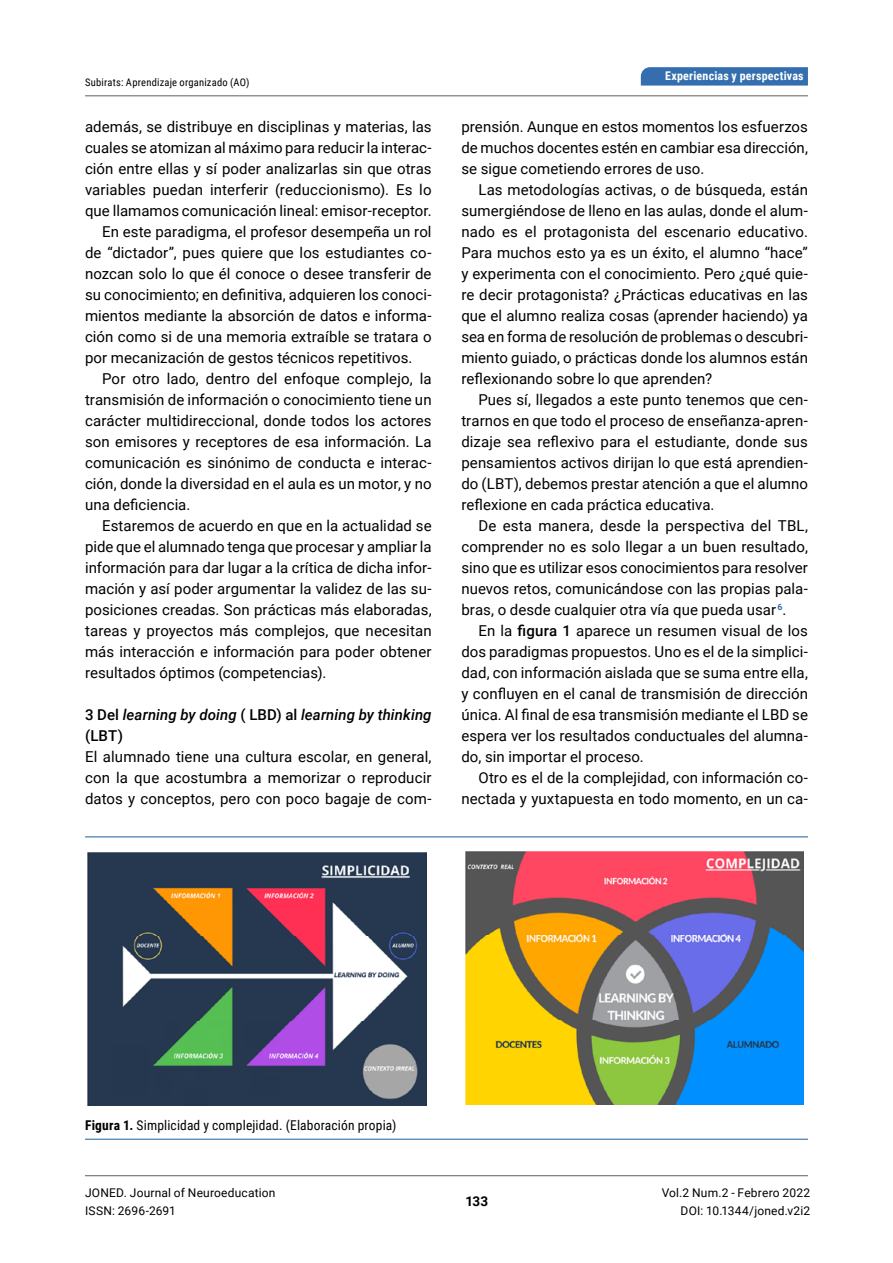
<style>
.page{position:relative;width:893px;height:1263px;background:#fff}
.page>*{position:absolute;margin:0;border:0;box-sizing:border-box;transform-origin:0 0}
.T2C{font:15px/21px "Roboto";letter-spacing:.005em;color:#000;text-align:justify}
.T2c-NO_INDENT{font:15px/21px "Roboto";letter-spacing:.005em;color:#000;text-align:justify}
.T2c-NO_INDENT-2{font:italic 500 15px/21px "Roboto";letter-spacing:.005em;color:#000}
.Figura-peu{font:13.5px "Roboto Condensed";letter-spacing:.01em;color:#000}
.t1{font:700 13.5px "Roboto";color:#000}
.t2{font:12px/18px "Roboto";letter-spacing:.015em;color:#000}
.t3{font:700 12px "Roboto Condensed";letter-spacing:.02em;color:#fff}
.t4{font:10.5px "Roboto Condensed";letter-spacing:.02em;color:#000}
.s1{font-style:normal}
.s2{font-weight:500}
.s3{font-weight:700}
</style>
<div class="page">
<hr style="left:85px;top:1175px;width:723px;height:1px;background:#707172">
<hr style="left:85px;top:95px;width:723px;height:1px;background:#707172">
<svg style="left:641px;top:67px;width:167px;height:19px;background:#3b73b1"></svg>
<hr style="left:85px;top:836px;width:723px;height:1px;background:#346eaf">
<hr style="left:85px;top:1139px;width:723px;height:1px;background:#346eaf">
<img style="left:88px;top:852px;width:338px;height:254px">
<img style="left:465px;top:851px;width:338px;height:254px">
<p class="t4" style="left:85px;top:75px;width:166px">Subirats: Aprendizaje organizado (AO)</p>
<p class="T2C" style="left:85px;top:115px;width:348px">además, se distribuye en disciplinas y materias, las cuales se atomizan al máximo para reducir la interac&shy;ción entre ellas y sí poder analizarlas sin que otras variables puedan interferir (reduccionismo). Es lo que llamamos comunicación lineal: emisor-receptor.</p>
<p class="T2C" style="left:85px;top:220px;width:348px;text-indent:17px">En este paradigma, el profesor desempeña un rol de “dictador”, pues quiere que los estudiantes co&shy;nozcan solo lo que él conoce o desee transferir de su conocimiento; en definitiva, adquieren los conoci&shy;mientos mediante la absorción de datos e informa&shy;ción como si de una memoria extraíble se tratara o por mecanización de gestos técnicos repetitivos.</p>
<p class="T2C" style="left:85px;top:367px;width:348px;text-indent:17px">Por otro lado, dentro del enfoque complejo, la transmisión de información o conocimiento tiene un carácter multidireccional, donde todos los actores son emisores y receptores de esa información. La comunicación es sinónimo de conducta e interac&shy;ción, donde la diversidad en el aula es un motor, y no una deficiencia.</p>
<p class="T2C" style="left:85px;top:514px;width:348px;text-indent:17px">Estaremos de acuerdo en que en la actualidad se pide que el alumnado tenga que procesar y ampliar la información para dar lugar a la crítica de dicha infor&shy;mación y así poder argumentar la validez de las su&shy;posiciones creadas. Son prácticas más elaboradas, tareas y proyectos más complejos, que necesitan más interacción e información para poder obtener resultados óptimos (competencias).</p>
<p class="T2c-NO_INDENT-2" style="left:85px;top:703px;width:348px"><span class="s1">3 Del</span> learning by doing <span class="s1">( LBD) al</span> learning by thinking <span class="s1">(LBT)</span></p>
<p class="T2c-NO_INDENT" style="left:85px;top:745px;width:348px">El alumnado tiene una cultura escolar, en general, con la que acostumbra a memorizar o reproducir datos y conceptos, pero con poco bagaje de com-</p>
<p class="t3" style="left:665px;top:68px;width:140px">Experiencias y perspectivas</p>
<p class="T2c-NO_INDENT" style="left:461px;top:115px;width:348px">prensión. Aunque en estos momentos los esfuerzos de muchos docentes estén en cambiar esa dirección, se sigue cometiendo errores de uso.</p>
<p class="T2C" style="left:461px;top:178px;width:348px;text-indent:17px">Las metodologías activas, o de búsqueda, están sumergiéndose de lleno en las aulas, donde el alum&shy;nado es el protagonista del escenario educativo.<br>Para muchos esto ya es un éxito, el alumno “hace” y experimenta con el conocimiento. Pero ¿qué quie&shy;re decir protagonista? ¿Prácticas educativas en las que el alumno realiza cosas (aprender haciendo) ya sea en forma de resolución de problemas o descubri&shy;miento guiado, o prácticas donde los alumnos están reflexionando sobre lo que aprenden?</p>
<p class="T2C" style="left:461px;top:388px;width:348px;text-indent:17px">Pues sí, llegados a este punto tenemos que cen&shy;trarnos en que todo el proceso de enseñanza-apren&shy;dizaje sea reflexivo para el estudiante, donde sus pensamientos activos dirijan lo que está aprendien&shy;do (LBT), debemos prestar atención a que el alumno reflexione en cada práctica educativa.</p>
<p class="T2C" style="left:461px;top:514px;width:348px;text-indent:17px">De esta manera, desde la perspectiva del TBL, comprender no es solo llegar a un buen resultado, sino que es utilizar esos conocimientos para resolver nuevos retos, comunicándose con las propias pala&shy;bras, o desde cualquier otra vía que pueda usar <sup>6</sup>.</p>
<p class="T2C" style="left:461px;top:619px;width:348px;text-indent:17px">En la <span class="s2">figura 1</span> aparece un resumen visual de los dos paradigmas propuestos. Uno es el de la simplici&shy;dad, con información aislada que se suma entre ella, y confluyen en el canal de transmisión de dirección única. Al final de esa transmisión mediante el LBD se espera ver los resultados conductuales del alumna&shy;do, sin importar el proceso.</p>
<p class="T2C" style="left:461px;top:766px;width:348px;text-align:right">Otro es el de la complejidad, con información co&shy;nectada y yuxtapuesta en todo momento, en un ca-</p>
<p class="Figura-peu" style="left:85px;top:1116px;width:313px"><span class="s3">Figura 1.</span> Simplicidad y complejidad. (Elaboración propia)</p>
<p class="t2" style="left:85px;top:1183px;width:192px">JONED. Journal of Neuroeducation<br>ISSN: 2696-2691</p>
<p class="t1" style="left:465px;top:1192px;width:24px">133</p>
<p class="t2" style="left:662px;top:1183px;width:150px;text-align:right">Vol.2 Num.2 - Febrero 2022<br>DOI: 10.1344/joned.v2i2</p>
</div>
